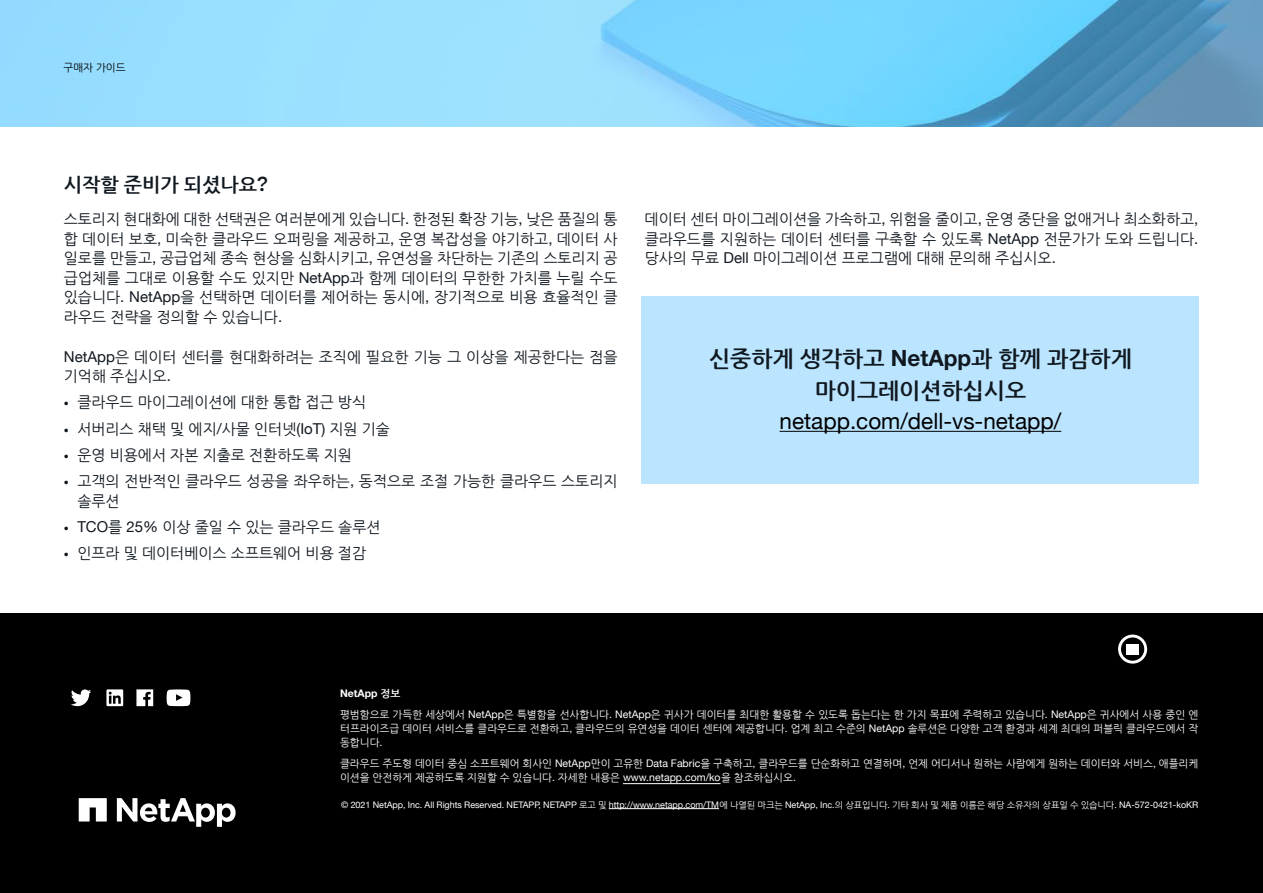
<style>
.page{position:relative;width:1263px;height:893px;background:#fff}
.page>*{position:absolute;margin:0;border:0;box-sizing:border-box;transform-origin:0 0}
.t1{font:700 22.5px/31.5px "Nanum Gothic";color:#101820;text-align:center}
.t2{font:22.5px "Helvetica Neue";color:#000}
.t3{font:700 19.5px "Nanum Gothic";color:#101820}
.t4{font:15px/19.5px "Nanum Gothic";color:#101820}
.t5{font:10.5px/14.2px "Nanum Gothic";color:#fff;text-align:justify}
.t6{font:700 10.5px "Helvetica Neue LT Std";color:#fff}
.t7{font:10.5px "Nanum Gothic";color:#000}
.t8{font:9px "Helvetica Neue";letter-spacing:-.005em;color:#fff}
.s1{font-family:"Beatrice";font-weight:500}
.s2{font-family:"Helvetica Neue"}
.s3{font-family:"Helvetica Neue";font-weight:900}
.s4{font-family:"Helvetica Neue LT Std"}
.s5{font-family:"Nanum Gothic"}
</style>
<div class="page">
<div style="left:642px;top:296px;width:557px;height:187px;background:#bbe5ff"></div>
<hr style="left:779px;top:431px;width:282px;height:1px;background:#000">
<img style="left:0;top:0;width:1263px;height:126px">
<div style="left:0;top:614px;width:1263px;height:279px;background:#000"></div>
<svg style="left:167px;top:689px;width:23px;height:17px"></svg>
<svg style="left:136px;top:689px;width:17px;height:17px"></svg>
<svg style="left:106px;top:689px;width:17px;height:17px"></svg>
<svg style="left:71px;top:689px;width:20px;height:17px"></svg>
<hr style="left:609px;top:808px;width:110px;height:1px;background:#fff">
<hr style="left:623px;top:783px;width:98px;height:1px;background:#fff">
<svg style="left:117px;top:798px;width:119px;height:29px"></svg>
<svg style="left:79px;top:798px;width:28px;height:23px"></svg>
<svg style="left:1118px;top:635px;width:29px;height:29px"></svg>
<p class="t7" style="left:64px;top:63px;width:64px">구매자 가이드</p>
<h2 class="t3" style="left:64px;top:176px;width:206px">시작할 준비가 되셨나요<span class="s1">?</span></h2>
<p class="t4" style="left:64px;top:210px;width:555px;text-align:justify">스토리지 현대화에 대한 선택권은 여러분에게 있습니다<span class="s2">.</span> 한정된 확장 기능<span class="s2">,</span> 낮은 품질의 통 합 데이터 보호<span class="s2">,</span> 미숙한 클라우드 오퍼링을 제공하고<span class="s2">,</span> 운영 복잡성을 야기하고<span class="s2">,</span> 데이터 사 일로를 만들고<span class="s2">,</span> 공급업체 종속 현상을 심화시키고<span class="s2">,</span> 유연성을 차단하는 기존의 스토리지 공 급업체를 그대로 이용할 수도 있지만 <span class="s2">NetApp</span>과 함께 데이터의 무한한 가치를 누릴 수도 있습니다<span class="s2">. NetApp</span>을 선택하면 데이터를 제어하는 동시에<span class="s2">,</span> 장기적으로 비용 효율적인 클 라우드 전략을 정의할 수 있습니다<span class="s2">.</span></p>
<p class="t4" style="left:64px;top:347px;width:555px"><span class="s2">NetApp</span>은 데이터 센터를 현대화하려는 조직에 필요한 기능 그 이상을 제공한다는 점을 기억해 주십시오<span class="s2">.</span></p>
<p class="t4" style="left:64px;top:390px;width:555px;line-height:26.2px"><span class="s3">·</span> 클라우드 마이그레이션에 대한 통합 접근 방식<br><span class="s3">·</span> 서버리스 채택 및 에지<span class="s2">/</span>사물 인터넷<span class="s2">(IoT)</span> 지원 기술<br><span class="s3">·</span> 운영 비용에서 자본 지출로 전환하도록 지원<br><span class="s3">·</span> 고객의 전반적인 클라우드 성공을 좌우하는<span class="s2">,</span> 동적으로 조절 가능한 클라우드 스토리지</p>
<p class="t4" style="left:64px;top:488px;width:318px;line-height:26.2px;text-indent:14px">솔루션<br><span class="s3">·</span> <span class="s2">TCO</span>를 <span class="s2">25%</span> 이상 줄일 수 있는 클라우드 솔루션 <span class="s3">·</span> 인프라 및 데이터베이스 소프트웨어 비용 절감</p>
<p class="t4" style="left:645px;top:210px;width:555px;text-align:justify">데이터 센터 마이그레이션을 가속하고<span class="s2">,</span> 위험을 줄이고<span class="s2">,</span> 운영 중단을 없애거나 최소화하고<span class="s2">, </span>클라우드를 지원하는 데이터 센터를 구축할 수 있도록 <span class="s2">NetApp</span> 전문가가 도와 드립니다<span class="s2">. </span>당사의 무료 <span class="s2">Dell</span> 마이그레이션 프로그램에 대해 문의해 주십시오<span class="s2">.</span></p>
<h1 class="t1" style="left:709px;top:344px;width:424px">신중하게 생각하고 <span class="s4">NetApp</span>과 함께 과감하게 마이그레이션하십시오</h1>
<h1 class="t2" style="left:779px;top:405px;width:283px">netapp.com/dell-vs-netapp/</h1>
<p class="t6" style="left:340px;top:686px;width:62px">NetApp <span class="s5">정보</span></p>
<p class="t5" style="left:340px;top:707px;width:860px">평범함으로 가득한 세상에서 <span class="s2">NetApp</span>은 특별함을 선사합니다<span class="s2">. NetApp</span>은 귀사가 데이터를 최대한 활용할 수 있도록 돕는다는 한 가지 목표에 주력하고 있습니다<span class="s2">. NetApp</span>은 귀사에서 사용 중인 엔 터프라이즈급 데이터 서비스를 클라우드로 전환하고<span class="s2">,</span> 클라우드의 유연성을 데이터 센터에 제공합니다<span class="s2">.</span> 업계 최고 수준의 <span class="s2">NetApp</span> 솔루션은 다양한 고객 환경과 세계 최대의 퍼블릭 클라우드에서 작 동합니다<span class="s2">.</span></p>
<p class="t5" style="left:340px;top:757px;width:860px">클라우드 주도형 데이터 중심 소프트웨어 회사인 <span class="s2">NetApp</span>만이 고유한 <span class="s2">Data Fabric</span>을 구축하고<span class="s2">,</span> 클라우드를 단순화하고 연결하며<span class="s2">,</span> 언제 어디서나 원하는 사람에게 원하는 데이터와 서비스<span class="s2">,</span> 애플리케 이션을 안전하게 제공하도록 지원할 수 있습니다<span class="s2">.</span> 자세한 내용은 <span class="s2">www.netapp.com/ko</span>을 참조하십시오<span class="s2">.</span></p>
<p class="t8" style="left:341px;top:798px;width:858px">© 2021 NetApp, Inc. All Rights Reserved. NETAPP, NETAPP <span class="s5">로고 및</span> http://www.netapp.com/TM<span class="s5">에 나열된 마크는</span> NetApp, Inc.<span class="s5">의 상표입니다</span>. <span class="s5">기타 회사 및 제품 이름은 해당 소유자의 상표일 수 있습니다</span>. NA-572-0421-koKR</p>
</div>
